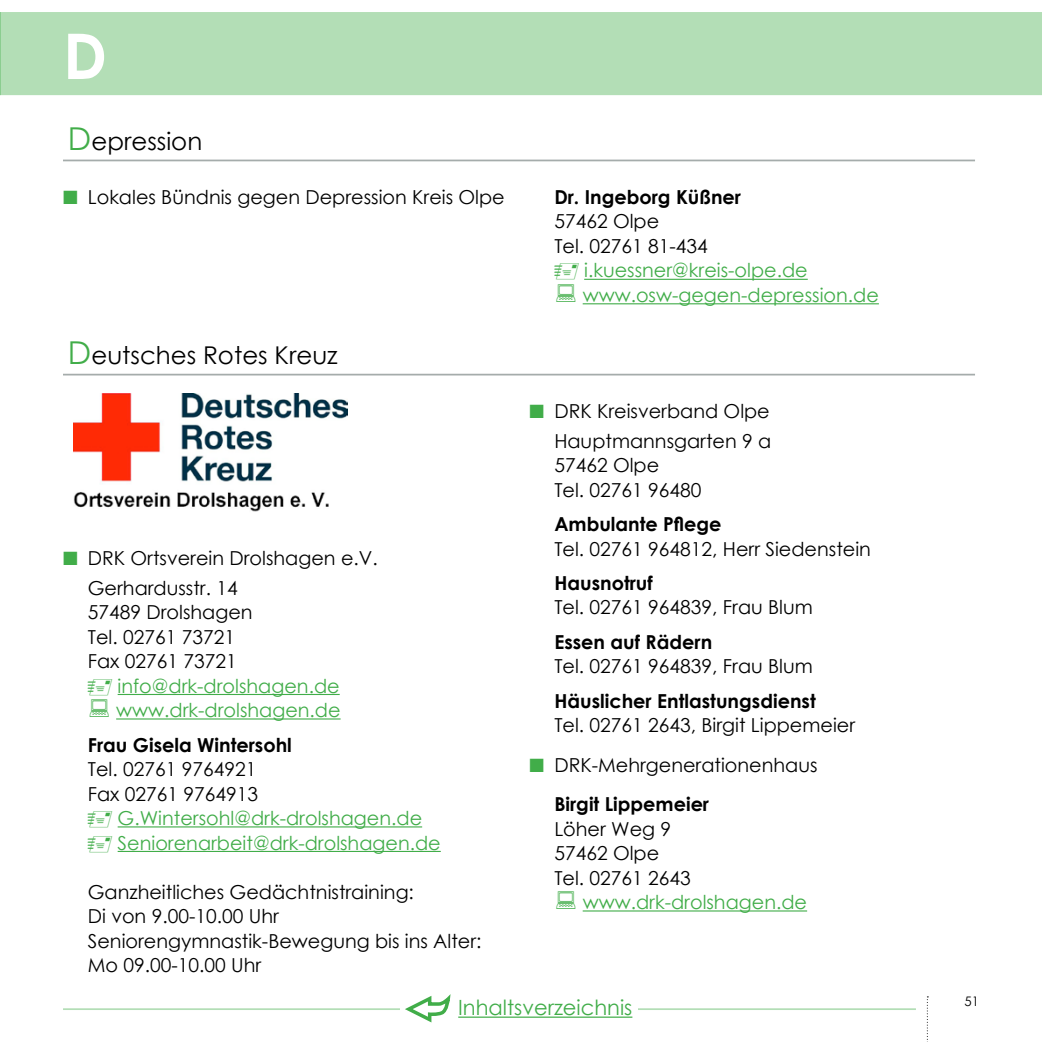
<style>
.page{position:relative;width:1042px;height:1042px;background:#fff}
.page>*{position:absolute;margin:0;border:0;box-sizing:border-box;transform-origin:0 0}
.Buchstabe{font:700 63px "Century Gothic";color:#fff}
.Subline_1{font:24.5px "Century Gothic";color:#000}
.t1{font:21px "Century Gothic";color:#41ad49}
.Fleßtext_11pt{font:19.25px "Century Gothic";color:#000}
.Fleßtext_11pt-2{font:19.25px "Century Gothic";color:#41ad49}
.Subline_3{font:700 19.25px "Century Gothic";color:#000}
.t2{font:13.12px "Century Gothic";color:#000}
.s1{font-size:31.5px;color:#41ad49}
.s2{color:#41ad49}
</style>
<div class="page">
<svg style="left:927px;top:996px;width:1px;height:46px"></svg>
<div style="left:16px;top:12px;width:1026px;height:83px;background:#b3deb6"></div>
<hr style="left:63px;top:1008px;width:853px;height:2px;background:#41ad49">
<div style="left:400px;top:992px;width:55px;height:35px;background:#fff"></div>
<div style="left:453px;top:999px;width:185px;height:16px;background:#fff"></div>
<hr style="left:458px;top:1016px;width:174px;height:2px;background:#41ad49">
<svg style="left:405px;top:994px;width:46px;height:29px"></svg>
<hr style="left:63px;top:160px;width:912px;height:1px;background:#a5acab">
<hr style="left:584px;top:279px;width:224px;height:1px;background:#41ad49">
<hr style="left:583px;top:303px;width:296px;height:1px;background:#41ad49">
<hr style="left:63px;top:374px;width:912px;height:1px;background:#a5acab">
<hr style="left:118px;top:694px;width:222px;height:1px;background:#41ad49">
<hr style="left:116px;top:718px;width:225px;height:1px;background:#41ad49">
<hr style="left:118px;top:826px;width:304px;height:1px;background:#41ad49">
<hr style="left:118px;top:851px;width:323px;height:1px;background:#41ad49">
<hr style="left:583px;top:910px;width:224px;height:1px;background:#41ad49">
<img style="left:73px;top:393px;width:274px;height:119px">
<svg style="left:1026px;top:12px;width:16px;height:4px"></svg>
<svg style="left:0;top:12px;width:16px;height:83px"></svg>
<p class="Buchstabe" style="left:63px;top:8px;width:46px">D</p>
<p class="Subline_1" style="left:68px;top:124px;width:136px"><span class="s1">D</span>epression</p>
<p class="Fleßtext_11pt" style="left:63px;top:183px;width:443px"><span class="s2">■</span> Lokales Bündnis gegen Depression Kreis Olpe</p>
<p class="Subline_3" style="left:554px;top:182px;width:188px">Dr. Ingeborg Küßner</p>
<p class="Fleßtext_11pt" style="left:554px;top:208px;width:106px">57462 Olpe</p>
<p class="Fleßtext_11pt" style="left:554px;top:232px;width:155px">Tel. 02761 81-434</p>
<p class="Fleßtext_11pt-2" style="left:584px;top:257px;width:225px">i.kuessner@kreis-olpe.de</p>
<p class="Fleßtext_11pt-2" style="left:583px;top:281px;width:298px">www.osw-gegen-depression.de</p>
<p class="Subline_1" style="left:68px;top:338px;width:271px"><span class="s1">D</span>eutsches Rotes Kreuz</p>
<p class="Fleßtext_11pt" style="left:63px;top:545px;width:316px"><span class="s2">■</span> DRK Ortsverein Drolshagen e.V.</p>
<p class="Fleßtext_11pt" style="left:88px;top:574px;width:151px">Gerhardusstr. 14</p>
<p class="Fleßtext_11pt" style="left:88px;top:599px;width:166px">57489 Drolshagen</p>
<p class="Fleßtext_11pt" style="left:88px;top:623px;width:149px">Tel. 02761 73721</p>
<p class="Fleßtext_11pt" style="left:88px;top:648px;width:151px">Fax 02761 73721</p>
<p class="Fleßtext_11pt-2" style="left:118px;top:672px;width:224px">info@drk-drolshagen.de</p>
<p class="Fleßtext_11pt-2" style="left:116px;top:697px;width:226px">www.drk-drolshagen.de</p>
<p class="Subline_3" style="left:88px;top:730px;width:206px">Frau Gisela Wintersohl</p>
<p class="Fleßtext_11pt" style="left:88px;top:755px;width:170px">Tel. 02761 9764921</p>
<p class="Fleßtext_11pt" style="left:88px;top:780px;width:172px">Fax 02761 9764913</p>
<p class="Fleßtext_11pt-2" style="left:118px;top:804px;width:306px">G.Wintersohl@drk-drolshagen.de</p>
<p class="Fleßtext_11pt-2" style="left:118px;top:829px;width:325px">Seniorenarbeit@drk-drolshagen.de</p>
<p class="Fleßtext_11pt" style="left:88px;top:878px;width:328px">Ganzheitliches Gedächtnistraining:</p>
<p class="Fleßtext_11pt" style="left:88px;top:902px;width:193px">Di von 9.00-10.00 Uhr</p>
<p class="Fleßtext_11pt" style="left:88px;top:927px;width:395px">Seniorengymnastik-Bewegung bis ins Alter:</p>
<p class="Fleßtext_11pt" style="left:88px;top:951px;width:175px">Mo 09.00-10.00 Uhr</p>
<p class="Fleßtext_11pt" style="left:529px;top:398px;width:242px"><span class="s2">■</span> DRK Kreisverband Olpe</p>
<p class="Fleßtext_11pt" style="left:554px;top:427px;width:218px">Hauptmannsgarten 9 a</p>
<p class="Fleßtext_11pt" style="left:554px;top:452px;width:106px">57462 Olpe</p>
<p class="Fleßtext_11pt" style="left:554px;top:476px;width:149px">Tel. 02761 96480</p>
<p class="Subline_3" style="left:554px;top:509px;width:169px">Ambulante Pflege</p>
<p class="Fleßtext_11pt" style="left:554px;top:535px;width:318px">Tel. 02761 964812, Herr Siedenstein</p>
<p class="Subline_3" style="left:554px;top:568px;width:100px">Hausnotruf</p>
<p class="Fleßtext_11pt" style="left:554px;top:594px;width:260px">Tel. 02761 964839, Frau Blum</p>
<p class="Subline_3" style="left:554px;top:627px;width:159px">Essen auf Rädern</p>
<p class="Fleßtext_11pt" style="left:554px;top:653px;width:260px">Tel. 02761 964839, Frau Blum</p>
<p class="Subline_3" style="left:554px;top:686px;width:263px">Häuslicher Entlastungsdienst</p>
<p class="Fleßtext_11pt" style="left:554px;top:712px;width:302px">Tel. 02761 2643, Birgit Lippemeier</p>
<p class="Fleßtext_11pt" style="left:529px;top:751px;width:290px"><span class="s2">■</span> DRK-Mehrgenerationenhaus</p>
<p class="Subline_3" style="left:554px;top:789px;width:156px">Birgit Lippemeier</p>
<p class="Fleßtext_11pt" style="left:554px;top:815px;width:118px">Löher Weg 9</p>
<p class="Fleßtext_11pt" style="left:554px;top:840px;width:106px">57462 Olpe</p>
<p class="Fleßtext_11pt" style="left:554px;top:864px;width:138px">Tel. 02761 2643</p>
<p class="Fleßtext_11pt-2" style="left:583px;top:889px;width:226px">www.drk-drolshagen.de</p>
<p class="t1" style="left:458px;top:993px;width:176px">Inhaltsverzeichnis</p>
<p class="t2" style="left:964px;top:992px;width:16px">51</p>
</div>
